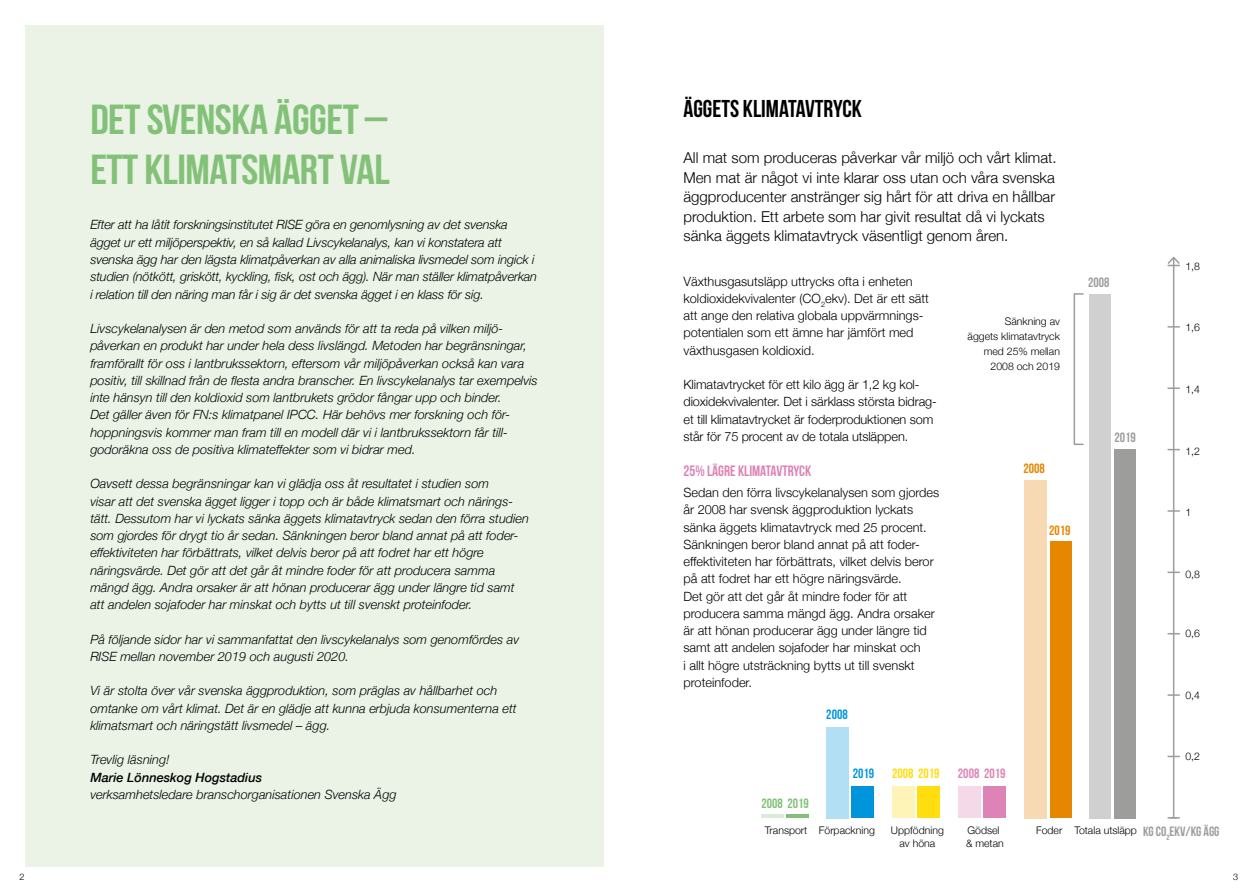
<style>
.page{position:relative;width:1259px;height:893px;background:#fff}
.page>*{position:absolute;margin:0;border:0;box-sizing:border-box;transform-origin:0 0}
.t1{font:700 42px/50.4px "Bebas Neue";letter-spacing:-.01em;color:#82c177;scale:1.08 1}
.t2{font:700 24.3px "Bebas Neue";color:#000}
.t3{font:300 15px/19.5px "Helvetica Neue";color:#000}
.t4{font:700 15px "Bebas Neue";color:#dd83b5}
.t5{font:700 13.5px "Bebas Neue";color:#9d9d9c}
.t6{font:700 13.5px "Bebas Neue";color:#e78600}
.t7{font:700 13.5px "Bebas Neue";color:#ffdd0e}
.t8{font:700 13.5px "Bebas Neue";color:#dd83b5}
.t9{font:700 13.5px "Bebas Neue";color:#82c177}
.t10{font:700 13.5px "Bebas Neue";color:#0095db}
.t11{font:italic 300 12.75px/17.2px "Helvetica Neue";color:#000}
.t12{font:300 12.75px/17.2px "Helvetica Neue";color:#000}
.t13{font:italic 500 12.75px "Helvetica Neue";color:#000}
.t14{font:300 10.5px/15px "Helvetica Neue";color:#000;text-align:center}
.t15{font:300 9px "Helvetica Neue";color:#000}
</style>
<div class="page">
<div style="left:26px;top:26px;width:578px;height:841px;background:#eaf3e6"></div>
<hr style="left:786px;top:815px;width:22px;height:3px;background:#82c177">
<hr style="left:761px;top:815px;width:22px;height:3px;background:#82c177">
<div style="left:851px;top:787px;width:22px;height:31px;background:#0095db"></div>
<div style="left:826px;top:727px;width:22px;height:91px;background:#b3dff4"></div>
<div style="left:917px;top:787px;width:22px;height:31px;background:#ffdd0e"></div>
<div style="left:892px;top:787px;width:22px;height:31px;background:#fff4b7"></div>
<div style="left:983px;top:787px;width:22px;height:31px;background:#dd83b5"></div>
<div style="left:958px;top:787px;width:22px;height:31px;background:#f4dae8"></div>
<div style="left:1050px;top:541px;width:21px;height:277px;background:#e78600"></div>
<hr style="left:1114px;top:450px;width:21px;height:3px;background:#9d9d9c">
<div style="left:1114px;top:514px;width:21px;height:30px;background:#9d9d9c"></div>
<div style="left:1114px;top:483px;width:21px;height:31px;background:#9d9d9c"></div>
<div style="left:1114px;top:453px;width:21px;height:30px;background:#9d9d9c"></div>
<div style="left:1114px;top:544px;width:21px;height:275px;background:#9d9d9c"></div>
<div style="left:1024px;top:480px;width:22px;height:338px;background:#f7dab3"></div>
<hr style="left:1089px;top:294px;width:21px;height:3px;background:#d0d0d0">
<div style="left:1089px;top:364px;width:21px;height:101px;background:#d0d0d0"></div>
<div style="left:1089px;top:331px;width:21px;height:33px;background:#d0d0d0"></div>
<div style="left:1089px;top:297px;width:21px;height:34px;background:#d0d0d0"></div>
<div style="left:1089px;top:450px;width:21px;height:369px;background:#d0d0d0"></div>
<div style="left:1073px;top:293px;width:11px;height:152px;border:2px solid #9d9d9c"></div>
<hr style="left:1173px;top:257px;width:1px;height:561px;background:#9d9d9c">
<svg style="left:1167px;top:256px;width:13px;height:10px"></svg>
<svg style="left:1167px;top:326px;width:12px;height:2px"></svg>
<svg style="left:1167px;top:510px;width:12px;height:2px"></svg>
<svg style="left:1167px;top:694px;width:12px;height:2px"></svg>
<svg style="left:1167px;top:387px;width:12px;height:2px"></svg>
<svg style="left:1167px;top:817px;width:12px;height:2px"></svg>
<h1 class="t1" style="left:90px;top:94px;width:279px">DET SVENSKA ÄGGET –<br>ETT KLIMATSMART VAL</h1>
<p class="t11" style="left:90px;top:215px;width:448px">Efter att ha låtit forskningsinstitutet RISE göra en genomlysning av det svenska ägget ur ett miljöperspektiv, en så kallad Livscykelanalys, kan vi konstatera att svenska ägg har den lägsta klimatpåverkan av alla animaliska livsmedel som ingick i studien (nötkött, griskött, kyckling, fisk, ost och ägg). När man ställer klimatpåverkan i relation till den näring man får i sig är det svenska ägget i en klass för sig.</p>
<p class="t11" style="left:90px;top:319px;width:449px">Livscykelanalysen är den metod som används för att ta reda på vilken miljö&shy;påverkan en produkt har under hela dess livslängd. Metoden har begränsningar, framförallt för oss i lantbrukssektorn, eftersom vår miljöpåverkan också kan vara positiv, till skillnad från de flesta andra branscher. En livscykelanalys tar exempelvis inte hänsyn till den koldioxid som lantbrukets grödor fångar upp och binder.<br>Det gäller även för FN:s klimatpanel IPCC. Här behövs mer forskning och för&shy;hoppningsvis kommer man fram till en modell där vi i lantbrukssektorn får till&shy;godoräkna oss de positiva klimateffekter som vi bidrar med.</p>
<p class="t11" style="left:90px;top:474px;width:440px">Oavsett dessa begränsningar kan vi glädja oss åt resultatet i studien som<br>visar att det svenska ägget ligger i topp och är både klimatsmart och närings&shy;tätt. Dessutom har vi lyckats sänka äggets klimatavtryck sedan den förra studien som gjordes för drygt tio år sedan. Sänkningen beror bland annat på att foder&shy;effektiviteten har förbättrats, vilket delvis beror på att fodret har ett högre näringsvärde. Det gör att det går åt mindre foder för att producera samma mängd ägg. Andra orsaker är att hönan producerar ägg under längre tid samt att andelen sojafoder har minskat och bytts ut till svenskt proteinfoder.</p>
<p class="t11" style="left:90px;top:629px;width:430px">På följande sidor har vi sammanfattat den livscykelanalys som genomfördes av<br>RISE mellan november 2019 och augusti 2020.</p>
<p class="t11" style="left:90px;top:681px;width:428px">Vi är stolta över vår svenska äggproduktion, som präglas av hållbarhet och omtanke om vårt klimat. Det är en glädje att kunna erbjuda konsumenterna ett klimatsmart och näringstätt livsmedel – ägg.</p>
<p class="t11" style="left:90px;top:750px;width:81px">Trevlig läsning!</p>
<p class="t13" style="left:90px;top:766px;width:173px">Marie Lönneskog Hogstadius</p>
<p class="t11" style="left:90px;top:785px;width:308px">verksamhetsledare branschorganisationen Svenska Ägg</p>
<h2 class="t2" style="left:683px;top:96px;width:180px">ÄGGETS KLIMATAVTRYCK</h2>
<p class="t3" style="left:683px;top:147px;width:375px">All mat som produceras påverkar vår miljö och vårt klimat.<br>Men mat är något vi inte klarar oss utan och våra svenska äggproducenter anstränger sig hårt för att driva en hållbar produktion. Ett arbete som har givit resultat då vi lyckats sänka äggets klimatavtryck väsentligt genom åren.</p>
<p class="t12" style="left:683px;top:271px;width:247px">Växthusgasutsläpp uttrycks ofta i enheten koldioxidekvivalenter (CO<sub>2</sub>ekv). Det är ett sätt att ange den relativa globala uppvärmnings&shy;potentialen som ett ämne har jämfört med växthusgasen koldioxid.</p>
<p class="t12" style="left:683px;top:375px;width:255px">Klimatavtrycket för ett kilo ägg är 1,2 kg kol&shy;dioxidekvivalenter. Det i särklass största bidrag&shy;et till klimatavtrycket är foderproduktionen som står för 75 procent av de totala utsläppen.</p>
<p class="t4" style="left:683px;top:463px;width:129px">25% LÄGRE KLIMATAVTRYCK</p>
<p class="t12" style="left:683px;top:483px;width:257px">Sedan den förra livscykelanalysen som gjordes år 2008 har svensk äggproduktion lyckats sänka äggets klimatavtryck med 25 procent.<br>Sänkningen beror bland annat på att foder&shy;effektiviteten har förbättrats, vilket delvis beror på att fodret har ett högre näringsvärde.<br>Det gör att det går åt mindre foder för att producera samma mängd ägg. Andra orsaker är att hönan producerar ägg under längre tid samt att andelen sojafoder har minskat och<br>i allt högre utsträckning bytts ut till svenskt proteinfoder.</p>
<p class="t14" style="left:967px;top:313px;width:94px;text-align:right">Sänkning av<br>äggets klimatavtryck med 25% mellan<br>2008 och 2019</p>
<p class="t6" style="left:1023px;top:461px;width:23px">2008</p>
<p class="t6" style="left:1049px;top:523px;width:23px">2019</p>
<p class="t10" style="left:826px;top:707px;width:23px">2008</p>
<p class="t5" style="left:1088px;top:275px;width:23px">2008</p>
<p class="t5" style="left:1114px;top:430px;width:23px">2019</p>
<p class="t9" style="left:761px;top:796px;width:49px">2008 2019</p>
<p class="t10" style="left:853px;top:766px;width:23px">2019</p>
<p class="t7" style="left:892px;top:766px;width:49px">2008 2019</p>
<p class="t8" style="left:958px;top:766px;width:49px">2008 2019</p>
<p class="t14" style="left:1185px;top:258px;width:16px">1,8</p>
<p class="t14" style="left:1185px;top:319px;width:16px">1,6</p>
<p class="t14" style="left:1185px;top:381px;width:16px">1,4</p>
<p class="t14" style="left:1185px;top:443px;width:16px">1,2</p>
<p class="t14" style="left:1185px;top:504px;width:7px">1</p>
<p class="t14" style="left:1185px;top:566px;width:16px">0,8</p>
<p class="t14" style="left:1185px;top:625px;width:16px">0,6</p>
<p class="t14" style="left:1185px;top:687px;width:16px">0,4</p>
<p class="t14" style="left:1185px;top:748px;width:16px">0,2</p>
<p class="t14" style="left:765px;top:822px;width:112px">Transport Förpackning</p>
<p class="t14" style="left:891px;top:824px;width:54px;line-height:12.6px">Uppfödning av höna</p>
<p class="t5" style="left:1143px;top:824px;width:78px">KG CO<sub>2</sub>EKV/KG ÄGG</p>
<p class="t14" style="left:967px;top:822px;width:34px">Gödsel</p>
<p class="t14" style="left:1036px;top:822px;width:102px">Foder Totala utsläpp</p>
<p class="t14" style="left:966px;top:835px;width:39px">&amp; metan</p>
<p class="t15" style="left:20px;top:869px;width:7px">2</p>
<p class="t15" style="left:1233px;top:869px;width:7px">3</p>
</div>
